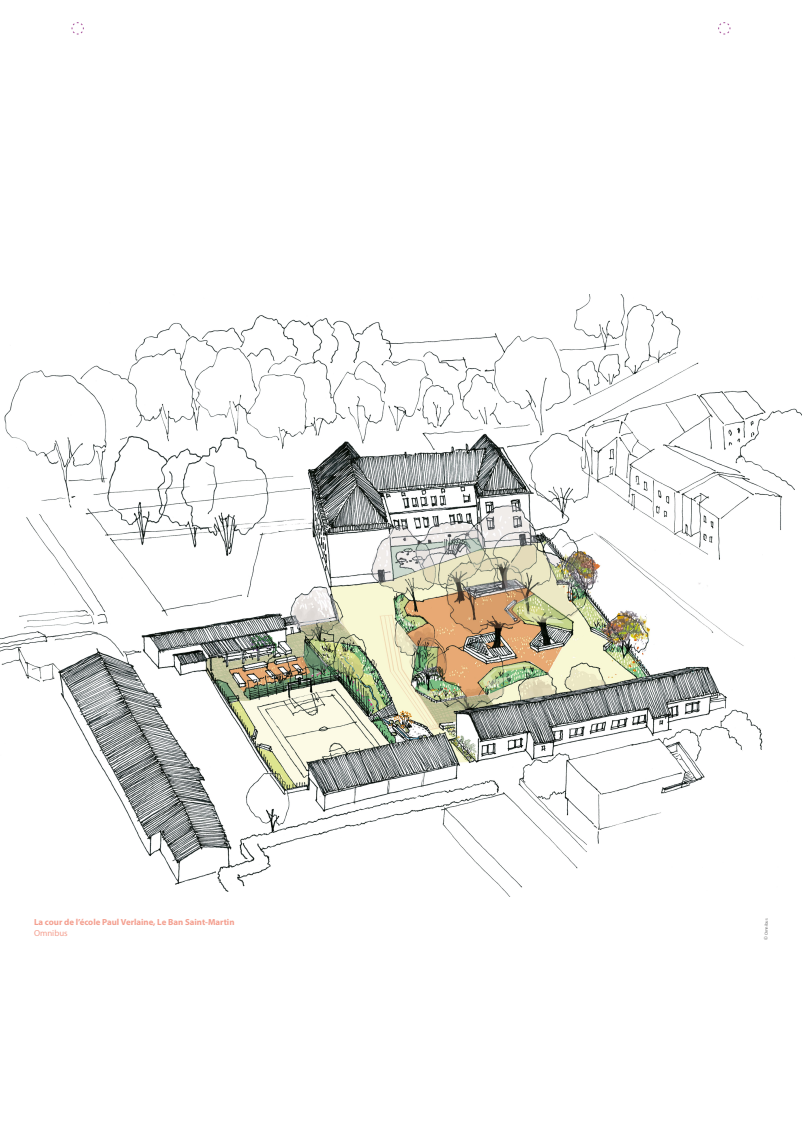
<style>
.page{position:relative;width:802px;height:1134px;background:#fff}
.page>*{position:absolute;margin:0;border:0;box-sizing:border-box;transform-origin:0 0}
.t1{font:700 8.8px "Myriad Pro";color:#f49f8f}
.t2{font:8.8px "Myriad Pro";color:#f49f8f}
.t3{font:4.4px "Myriad Pro";color:#706f6f}
.s1{font-size:5.6px}
</style>
<div class="page">
<svg style="left:72px;top:22px;width:12px;height:12px"></svg>
<svg style="left:718px;top:22px;width:12px;height:12px"></svg>
<img style="left:0;top:295px;width:802px;height:601px">
<p class="t1" style="left:34px;top:916px;width:202px">La cour de l’école Paul Verlaine, Le Ban Saint-Martin</p>
<p class="t2" style="left:34px;top:927px;width:35px">Omnibus</p>
<p class="t3" style="left:763px;top:940px;width:23px;rotate:-90deg"><span class="s1">©</span> Omnibus</p>
</div>
